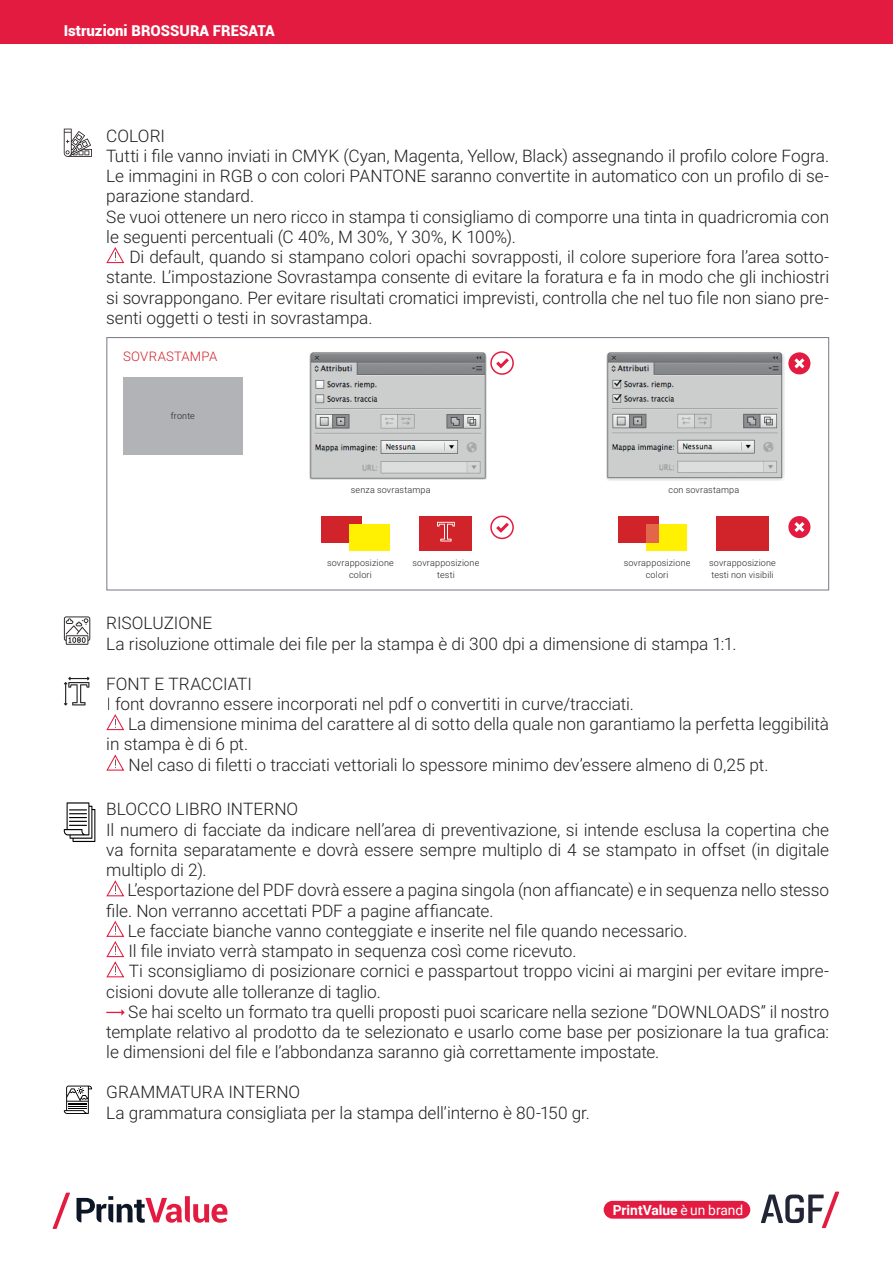
<style>
.page{position:relative;width:893px;height:1263px;background:#fff}
.page>*{position:absolute;margin:0;border:0;box-sizing:border-box;transform-origin:0 0}
.t1{font:300 17.25px/20.2px "Roboto";letter-spacing:-.005em;color:#231f20}
.t2{font:900 15px "Roboto";color:#fff}
.t3{font:700 13.8px "Roboto";color:#fff}
.t4{font:300 13.2px "Roboto";letter-spacing:.02em;color:#d1232a}
.t5{font:300 9px/12px "Roboto";letter-spacing:.02em;color:#231f20;text-align:center}
.s1{font-weight:400}
</style>
<div class="page">
<svg style="left:53px;top:1192px;width:17px;height:37px"></svg>
<svg style="left:77px;top:1196px;width:150px;height:27px"></svg>
<div style="left:604px;top:1201px;width:146px;height:18px;background:#e31b40;border-radius:9px"></div>
<svg style="left:761px;top:1191px;width:78px;height:37px"></svg>
<svg style="left:106px;top:880px;width:19px;height:17px"></svg>
<svg style="left:106px;top:921px;width:19px;height:57px"></svg>
<svg style="left:106px;top:1009px;width:19px;height:7px"></svg>
<svg style="left:106px;top:247px;width:18px;height:17px"></svg>
<img style="left:310px;top:352px;width:177px;height:128px">
<img style="left:606px;top:352px;width:178px;height:129px">
<div style="left:490px;top:351px;width:24px;height:24px;border:2px solid #e31b40;border-radius:50%"></div>
<svg style="left:496px;top:358px;width:13px;height:10px"></svg>
<div style="left:490px;top:516px;width:24px;height:23px;border:2px solid #e31b40;border-radius:50%"></div>
<svg style="left:496px;top:523px;width:13px;height:10px"></svg>
<div style="left:788px;top:352px;width:22px;height:22px;background:#e31b40;border-radius:50%"></div>
<svg style="left:794px;top:358px;width:10px;height:10px"></svg>
<div style="left:788px;top:516px;width:22px;height:22px;background:#e31b40;border-radius:50%"></div>
<svg style="left:794px;top:522px;width:10px;height:10px"></svg>
<div style="left:321px;top:516px;width:41px;height:27px;background:#d1232a"></div>
<div style="left:350px;top:524px;width:40px;height:26px;background:#fff101"></div>
<div style="left:618px;top:516px;width:41px;height:27px;background:#d1232a"></div>
<div style="left:646px;top:524px;width:41px;height:26px;background:#fff101"></div>
<div style="left:646px;top:524px;width:13px;height:19px;background:#e3654a"></div>
<div style="left:716px;top:516px;width:53px;height:35px;background:#d1232a"></div>
<div style="left:123px;top:377px;width:119px;height:77px;background:#b2b3b7"></div>
<div style="left:419px;top:516px;width:53px;height:35px;background:#d1232a"></div>
<svg style="left:437px;top:522px;width:18px;height:19px"></svg>
<div style="left:106px;top:337px;width:723px;height:253px;border:1px solid #82808b"></div>
<svg style="left:64px;top:129px;width:28px;height:28px"></svg>
<svg style="left:64px;top:616px;width:26px;height:29px"></svg>
<svg style="left:106px;top:714px;width:18px;height:17px"></svg>
<svg style="left:106px;top:754px;width:19px;height:17px"></svg>
<svg style="left:64px;top:677px;width:25px;height:28px"></svg>
<div style="left:0;top:0;width:893px;height:43px;background:#e31b40"></div>
<svg style="left:64px;top:1085px;width:28px;height:29px"></svg>
<svg style="left:64px;top:802px;width:31px;height:40px"></svg>
<p class="t2" style="left:64px;top:20px;width:212px">Istruzioni BROSSURA FRESATA</p>
<p class="t1" style="left:106px;top:125px;width:724px">COLORI<br>Tutti i file vanno inviati in CMYK (Cyan, Magenta, Yellow, Black) assegnando il profilo colore Fogra.<br>Le immagini in RGB o con colori PANTONE saranno convertite in automatico con un profilo di se&shy;parazione standard.<br>Se vuoi ottenere un nero ricco in stampa ti consigliamo di comporre una tinta in quadricromia con le seguenti percentuali (C 40%, M 30%, Y 30%, K 100%).</p>
<p class="t1" style="left:106px;top:246px;width:724px;text-align:justify;text-indent:23px">Di default, quando si stampano colori opachi sovrapposti, il colore superiore fora l’area sotto&shy;stante. L’impostazione Sovrastampa consente di evitare la foratura e fa in modo che gli inchiostri si sovrappongano. Per evitare risultati cromatici imprevisti, controlla che nel tuo file non siano pre&shy;senti oggetti o testi in sovrastampa.</p>
<p class="t4" style="left:123px;top:347px;width:96px">SOVRASTAMPA</p>
<p class="t5" style="left:171px;top:409px;width:26px">fronte</p>
<p class="t5" style="left:351px;top:483px;width:81px">senza sovrastampa</p>
<p class="t5" style="left:668px;top:483px;width:72px">con sovrastampa</p>
<p class="t5" style="left:327px;top:556px;width:68px">sovrapposizione colori</p>
<p class="t5" style="left:624px;top:556px;width:68px">sovrapposizione colori</p>
<p class="t5" style="left:413px;top:556px;width:68px">sovrapposizione testi</p>
<p class="t5" style="left:709px;top:556px;width:68px;text-align:left">sovrapposizione testi non visibili</p>
<p class="t1" style="left:106px;top:612px;width:632px">RISOLUZIONE<br>La risoluzione ottimale dei file per la stampa è di 300 dpi a dimensione di stampa 1:1.</p>
<p class="t1" style="left:106px;top:673px;width:147px">FONT E TRACCIATI</p>
<p class="t1" style="left:106px;top:693px;width:529px">I font dovranno essere incorporati nel pdf o convertiti in curve/tracciati.</p>
<p class="t1" style="left:128px;top:713px;width:703px">La dimensione minima del carattere al di sotto della quale non garantiamo la perfetta leggibilità</p>
<p class="t1" style="left:106px;top:733px;width:144px">in stampa è di 6 pt.</p>
<p class="t1" style="left:128px;top:754px;width:641px">Nel caso di filetti o tracciati vettoriali lo spessore minimo dev’essere almeno di 0,25 pt.</p>
<p class="t1" style="left:106px;top:798px;width:724px">BLOCCO LIBRO INTERNO<br>Il numero di facciate da indicare nell’area di preventivazione, si intende esclusa la copertina che va fornita separatamente e dovrà essere sempre multiplo di 4 se stampato in offset (in digitale multiplo di 2).</p>
<p class="t1" style="left:127px;top:879px;width:703px">L’esportazione del PDF dovrà essere a pagina singola (non affiancate) e in sequenza nello stesso</p>
<p class="t1" style="left:106px;top:900px;width:389px">file. Non verranno accettati PDF a pagine affiancate.</p>
<p class="t1" style="left:128px;top:920px;width:561px">Le facciate bianche vanno conteggiate e inserite nel file quando necessario.</p>
<p class="t1" style="left:128px;top:940px;width:450px">Il file inviato verrà stampato in sequenza così come ricevuto.</p>
<p class="t1" style="left:129px;top:960px;width:702px">Ti sconsigliamo di posizionare cornici e passpartout troppo vicini ai margini per evitare impre-</p>
<p class="t1" style="left:106px;top:981px;width:276px">cisioni dovute alle tolleranze di taglio.</p>
<p class="t1" style="left:128px;top:1001px;width:702px">Se hai scelto un formato tra quelli proposti puoi scaricare nella sezione “DOWNLOADS” il nostro</p>
<p class="t1" style="left:106px;top:1021px;width:724px">template relativo al prodotto da te selezionato e usarlo come base per posizionare la tua grafica:</p>
<p class="t1" style="left:106px;top:1041px;width:555px">le dimensioni del file e l’abbondanza saranno già correttamente impostate.</p>
<p class="t1" style="left:106px;top:1081px;width:485px">GRAMMATURA INTERNO<br>La grammatura consigliata per la stampa dell’interno è 80-150 gr.</p>
<p class="t3" style="left:613px;top:1200px;width:132px">PrintValue <span class="s1">è un brand</span></p>
</div>
